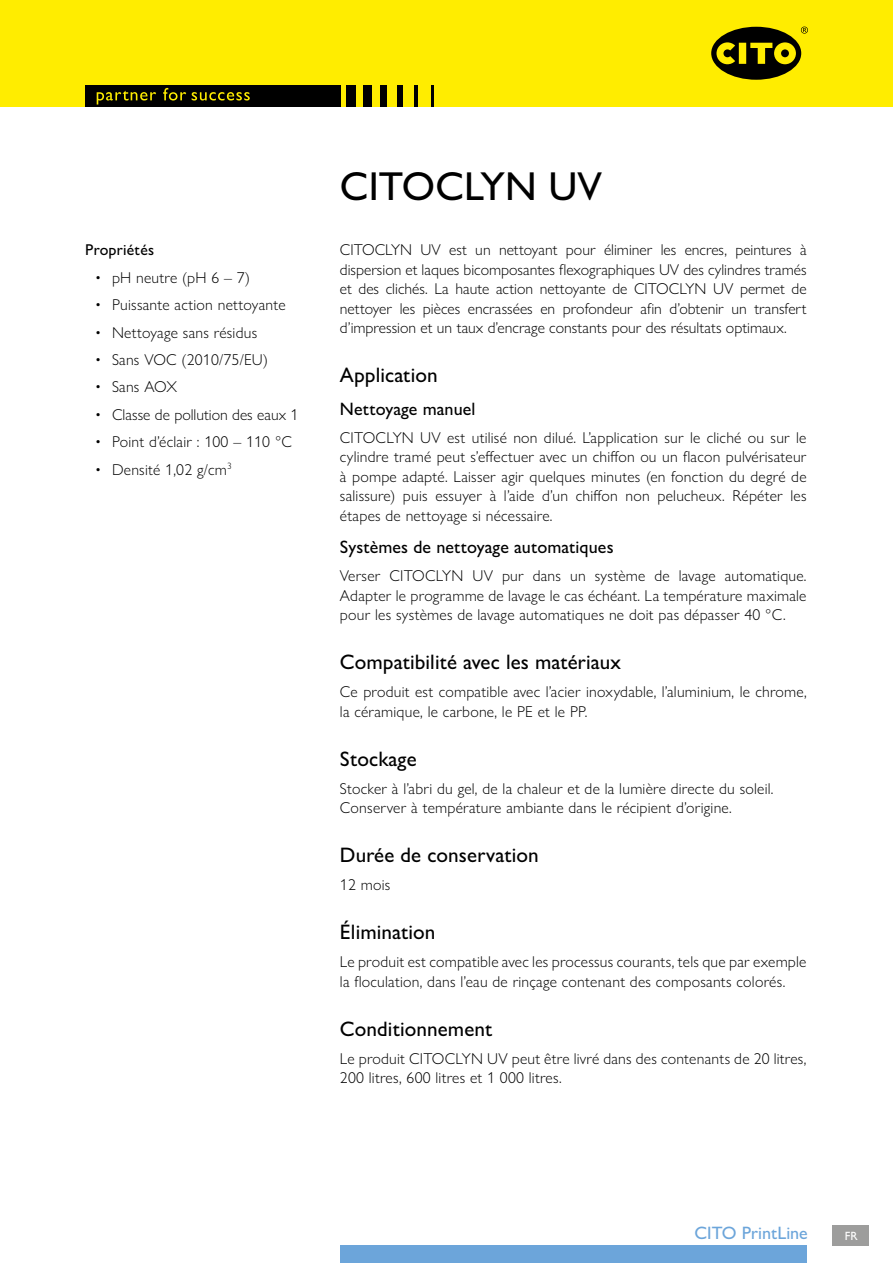
<style>
.page{position:relative;width:893px;height:1263px;background:#fff}
.page>*{position:absolute;margin:0;border:0;box-sizing:border-box;transform-origin:0 0}
.t1{font:500 40.5px "Gill Sans Nova";letter-spacing:.005em;color:#000}
.t2{font:500 21px "Gill Sans Nova";letter-spacing:.005em;color:#000}
.t3{font:500 18px "Gill Sans Nova";letter-spacing:.005em;color:#000}
.t4{font:500 18px "Gill Sans Nova";color:#6ca5da}
.t5{font:300 15.75px/19.5px "Gill Sans Nova";letter-spacing:.015em;color:#000}
.t6{font:500 15.75px "Gill Sans Nova";letter-spacing:.015em;color:#000}
.t7{font:500 12px "Gill Sans Nova";color:#fff}
</style>
<div class="page">
<div style="left:0;top:0;width:893px;height:106px;background:#ffed00"></div>
<div style="left:85px;top:85px;width:256px;height:21px;background:#000"></div>
<div style="left:346px;top:85px;width:10px;height:21px;background:#000"></div>
<div style="left:380px;top:85px;width:7px;height:21px;background:#000"></div>
<div style="left:397px;top:85px;width:6px;height:21px;background:#000"></div>
<hr style="left:414px;top:85px;width:4px;height:21px;background:#000">
<hr style="left:431px;top:85px;width:2px;height:21px;background:#000">
<div style="left:363px;top:85px;width:9px;height:21px;background:#000"></div>
<svg style="left:97px;top:91px;width:59px;height:14px"></svg>
<svg style="left:163px;top:88px;width:23px;height:13px"></svg>
<svg style="left:192px;top:92px;width:58px;height:9px"></svg>
<svg style="left:711px;top:27px;width:97px;height:53px"></svg>
<div style="left:832px;top:1225px;width:37px;height:20px;background:#9d9d9c"></div>
<div style="left:340px;top:1245px;width:467px;height:18px;background:#6ca5da"></div>
<p class="t6" style="left:85px;top:240px;width:71px">Propriétés</p>
<p class="t5" style="left:95px;top:267px;width:156px">• pH neutre (pH 6 – 7)</p>
<p class="t5" style="left:95px;top:295px;width:192px">• Puissante action nettoyante</p>
<p class="t5" style="left:95px;top:322px;width:164px">• Nettoyage sans résidus</p>
<p class="t5" style="left:95px;top:350px;width:174px">• Sans VOC (2010/75/EU)</p>
<p class="t5" style="left:95px;top:377px;width:84px">• Sans AOX</p>
<p class="t5" style="left:95px;top:404px;width:205px">• Classe de pollution des eaux 1</p>
<p class="t5" style="left:95px;top:432px;width:198px">• Point d’éclair : 100 – 110 °C</p>
<p class="t5" style="left:95px;top:459px;width:138px">• Densité 1,02 g/cm<sup>3</sup></p>
<h1 class="t1" style="left:340px;top:161px;width:264px">CITOCLYN UV</h1>
<p class="t5" style="left:340px;top:240px;width:468px;text-align:justify">CITOCLYN UV est un nettoyant pour éliminer les encres, peintures à dispersion et laques bicomposantes flexographiques UV des cylindres tramés et des clichés. La haute action nettoyante de CITOCLYN UV permet de nettoyer les pièces encrassées en profondeur afin d’obtenir un transfert d’impression et un taux d’encrage constants pour des résultats optimaux.</p>
<h2 class="t2" style="left:340px;top:362px;width:99px">Application</h2>
<p class="t3" style="left:340px;top:398px;width:137px">Nettoyage manuel</p>
<p class="t5" style="left:340px;top:427px;width:468px;text-align:justify">CITOCLYN UV est utilisé non dilué. L’application sur le cliché ou sur le cylindre tramé peut s’effectuer avec un chiffon ou un flacon pulvérisateur à pompe adapté. Laisser agir quelques minutes (en fonction du degré de salissure) puis essuyer à l’aide d’un chiffon non pelucheux. Répéter les étapes de nettoyage si nécessaire.</p>
<p class="t3" style="left:340px;top:536px;width:275px">Systèmes de nettoyage automatiques</p>
<p class="t5" style="left:340px;top:566px;width:468px;text-align:justify">Verser CITOCLYN UV pur dans un système de lavage automatique.<br>Adapter le programme de lavage le cas échéant. La température maximale pour les systèmes de lavage automatiques ne doit pas dépasser 40 °C.</p>
<h2 class="t2" style="left:340px;top:649px;width:283px">Compatibilité avec les matériaux</h2>
<p class="t5" style="left:340px;top:682px;width:468px">Ce produit est compatible avec l’acier inoxydable, l’aluminium, le chrome, la céramique, le carbone, le PE et le PP.</p>
<h2 class="t2" style="left:340px;top:746px;width:78px">Stockage</h2>
<p class="t5" style="left:340px;top:779px;width:435px">Stocker à l’abri du gel, de la chaleur et de la lumière directe du soleil.<br>Conserver à température ambiante dans le récipient d’origine.</p>
<h2 class="t2" style="left:340px;top:842px;width:200px">Durée de conservation</h2>
<p class="t5" style="left:340px;top:875px;width:52px">12 mois</p>
<h2 class="t2" style="left:340px;top:919px;width:97px">Élimination</h2>
<p class="t5" style="left:340px;top:952px;width:468px">Le produit est compatible avec les processus courants, tels que par exemple la floculation, dans l’eau de rinçage contenant des composants colorés.</p>
<h2 class="t2" style="left:340px;top:1016px;width:154px">Conditionnement</h2>
<p class="t5" style="left:340px;top:1049px;width:468px">Le produit CITOCLYN UV peut être livré dans des contenants de 20 litres,<br>200 litres, 600 litres et 1 000 litres.</p>
<p class="t4" style="left:695px;top:1221px;width:115px">CITO PrintLine</p>
<p class="t7" style="left:845px;top:1228px;width:14px">FR</p>
</div>
